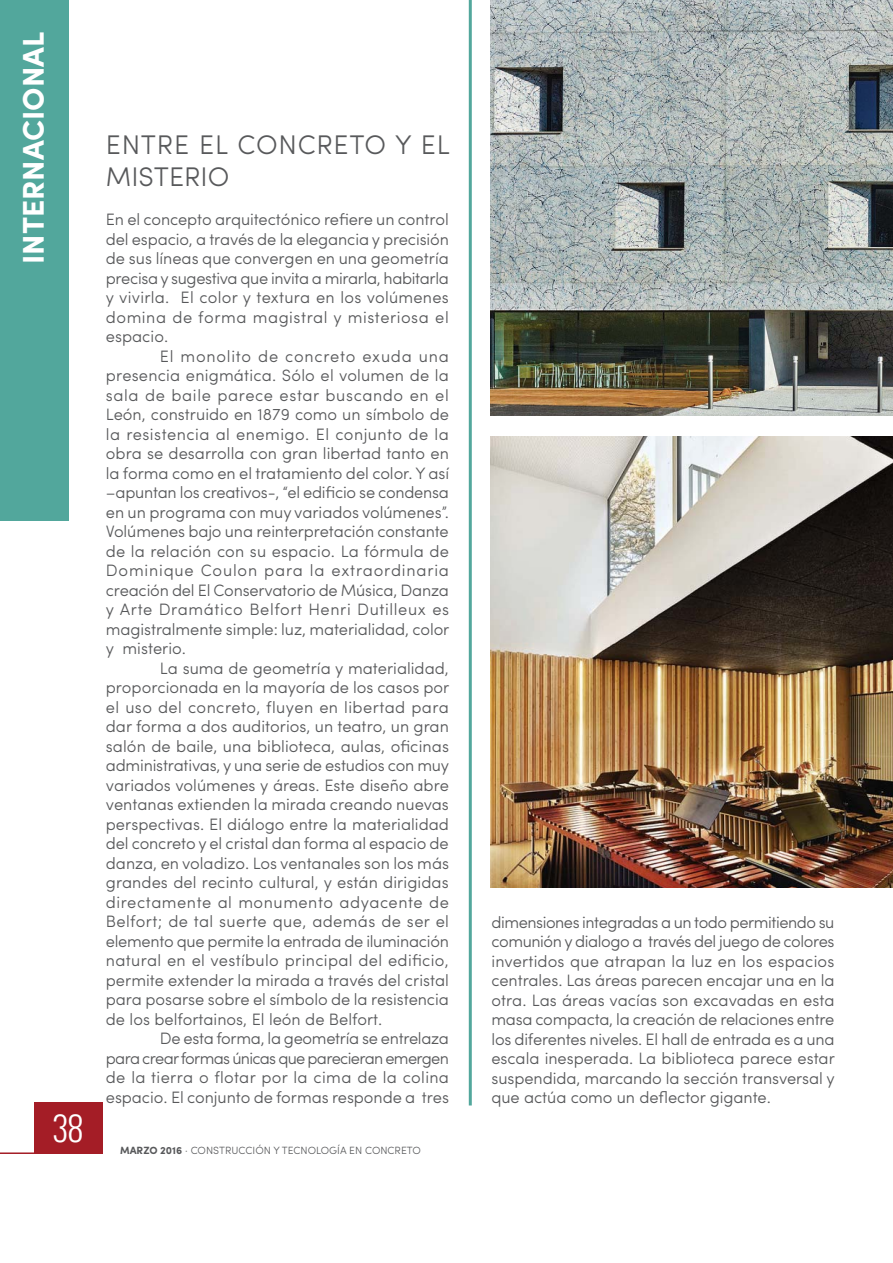
<style>
.page{position:relative;width:893px;height:1263px;background:#fff}
.page>*{position:absolute;margin:0;border:0;box-sizing:border-box;transform-origin:0 0}
.t1{font:300 33px "Oswald";color:#fff}
.t2{font:700 30px "Sofia Pro";color:#fff}
.t3{font:300 27px/32.4px "Sofia Pro";letter-spacing:.025em;color:#58595b}
.t4{font:300 16.5px/19.5px "Sofia Pro";letter-spacing:-.005em;color:#58595b;text-align:justify}
.t5{font:300 10.5px "Sofia Pro";color:#58595b}
.s1{font-weight:700}
</style>
<div class="page">
<div style="left:0;top:0;width:68px;height:521px;background:#52a79c"></div>
<div style="left:34px;top:1103px;width:68px;height:51px;background:#a41d26"></div>
<hr style="left:0;top:1152px;width:102px;height:2px;background:#a41d26">
<hr style="left:469px;top:0;width:3px;height:1106px;background:#52a79c">
<img style="left:490px;top:0;width:403px;height:416px">
<img style="left:490px;top:437px;width:403px;height:451px">
<h2 class="t2" style="left:22px;top:264px;width:234px;rotate:-90deg">INTERNACIONAL</h2>
<h1 class="t1" style="left:53px;top:1103px;width:32px">38</h1>
<h3 class="t3" style="left:106px;top:131px;width:345px">ENTRE EL CONCRETO Y EL<br>MISTERIO</h3>
<p class="t4" style="left:106px;top:212px;width:344px">En el concepto arquitectónico refiere un control del espacio, a través de la elegancia y precisión de sus líneas que convergen en una geometría precisa y sugestiva que invita a mirarla, habitarla y vivirla. El color y textura en los volúmenes domina de forma magistral y misteriosa el espacio.</p>
<p class="t4" style="left:106px;top:348px;width:345px;text-indent:54px">El monolito de concreto exuda una presencia enigmática. Sólo el volumen de la sala de baile parece estar buscando en el León, construido en 1879 como un símbolo de la resistencia al enemigo. El conjunto de la obra se desarrolla con gran libertad tanto en la forma como en el tratamiento del color. Y así –apuntan los creativos-, “el edificio se condensa en un programa con muy variados volúmenes”.<br>Volúmenes bajo una reinterpretación constante de la relación con su espacio. La fórmula de Dominique Coulon para la extraordinaria creación del El Conservatorio de Música, Danza y Arte Dramático Belfort Henri Dutilleux es magistralmente simple: luz, materialidad, color y misterio.</p>
<p class="t4" style="left:106px;top:660px;width:345px;text-indent:54px">La suma de geometría y materialidad, proporcionada en la mayoría de los casos por el uso del concreto, fluyen en libertad para dar forma a dos auditorios, un teatro, un gran salón de baile, una biblioteca, aulas, oficinas administrativas, y una serie de estudios con muy variados volúmenes y áreas. Este diseño abre ventanas extienden la mirada creando nuevas perspectivas. El diálogo entre la materialidad del concreto y el cristal dan forma al espacio de danza, en voladizo. Los ventanales son los más grandes del recinto cultural, y están dirigidas directamente al monumento adyacente de Belfort; de tal suerte que, además de ser el elemento que permite la entrada de iluminación natural en el vestíbulo principal del edificio, permite extender la mirada a través del cristal para posarse sobre el símbolo de la resistencia de los belfortainos, El león de Belfort.</p>
<p class="t4" style="left:106px;top:1031px;width:345px;text-indent:54px">De esta forma, la geometría se entrelaza para crear formas únicas que parecieran emergen de la tierra o flotar por la cima de la colina espacio. El conjunto de formas responde a tres</p>
<p class="t5" style="left:120px;top:1146px;width:302px"><span class="s1">MARZO 2016</span> · CONSTRUCCIÓN Y TECNOLOGÍA EN CONCRETO</p>
<p class="t4" style="left:491px;top:914px;width:345px">dimensiones integradas a un todo permitiendo su comunión y dialogo a través del juego de colores invertidos que atrapan la luz en los espacios centrales. Las áreas parecen encajar una en la otra. Las áreas vacías son excavadas en esta masa compacta, la creación de relaciones entre los diferentes niveles. El hall de entrada es a una escala inesperada. La biblioteca parece estar suspendida, marcando la sección transversal y que actúa como un deflector gigante.</p>
</div>
